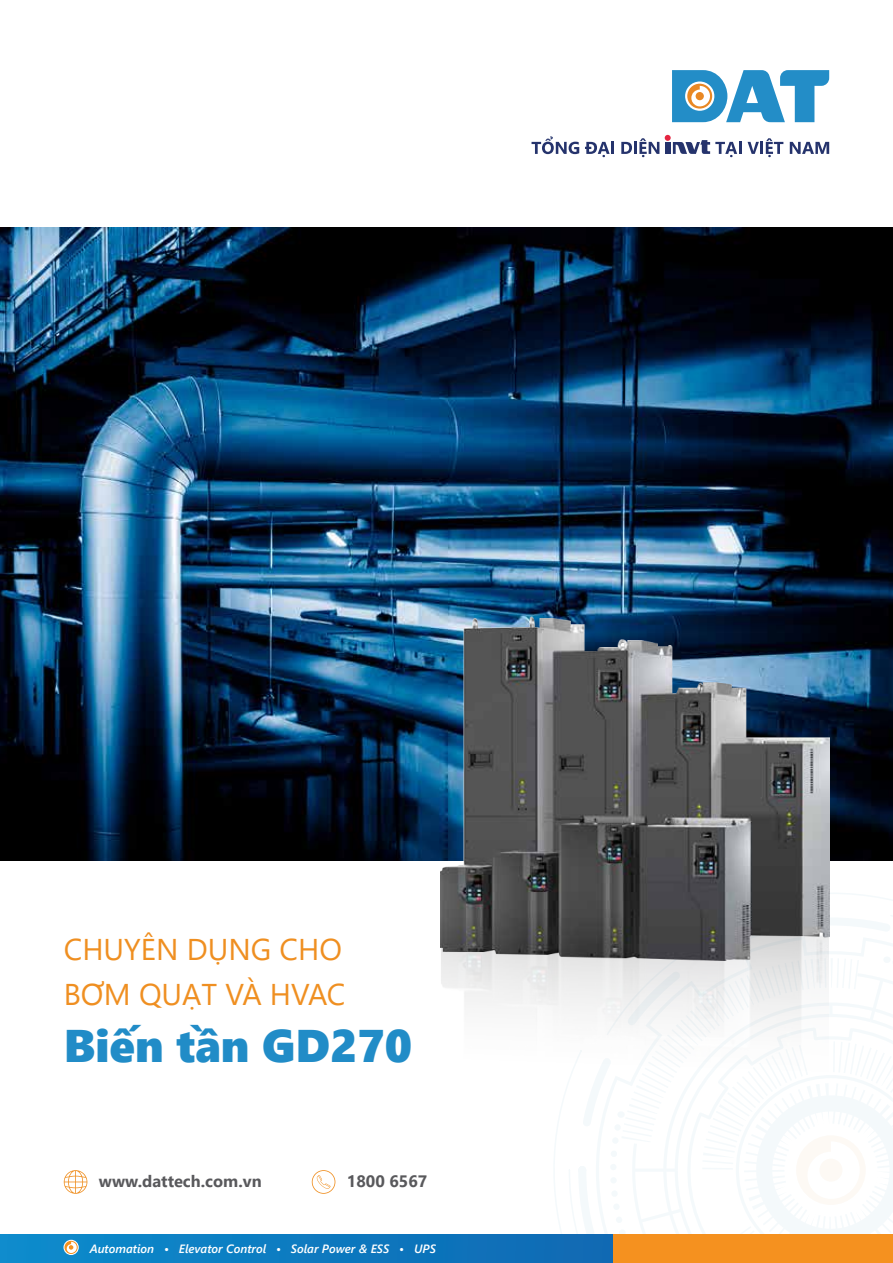
<style>
.page{position:relative;width:893px;height:1263px;background:#fff}
.page>*{position:absolute;margin:0;border:0;box-sizing:border-box;transform-origin:0 0}
.t1{font:45.75px "Segoe UI Black";color:#218cc7}
.t2{font:30px/45px "Segoe UI";color:#ef8f21}
.t3{font:700 16.5px "Segoe UI";color:#59595c}
.t4{font:italic 600 12px "Segoe UI";color:#fff}
</style>
<div class="page">
<svg style="left:672px;top:70px;width:157px;height:52px"></svg>
<svg style="left:531px;top:136px;width:48px;height:18px"></svg>
<svg style="left:585px;top:142px;width:29px;height:15px"></svg>
<svg style="left:621px;top:138px;width:38px;height:19px"></svg>
<svg style="left:748px;top:138px;width:35px;height:19px"></svg>
<svg style="left:790px;top:142px;width:39px;height:12px"></svg>
<svg style="left:665px;top:135px;width:76px;height:22px"></svg>
<img style="left:0;top:227px;width:893px;height:633px">
<svg style="left:829px;top:953px;width:64px;height:281px"></svg>
<img style="left:441px;top:961px;width:388px;height:273px">
<img style="left:440px;top:616px;width:389px;height:345px">
<svg style="left:64px;top:1170px;width:23px;height:24px"></svg>
<svg style="left:312px;top:1170px;width:23px;height:24px"></svg>
<div style="left:0;top:1234px;width:614px;height:29px;background:linear-gradient(to right,#0c8ccd,#0f69b3)"></div>
<div style="left:614px;top:1234px;width:279px;height:29px;background:#f5911f"></div>
<svg style="left:63px;top:1240px;width:16px;height:15px"></svg>
<svg style="left:65px;top:1241px;width:13px;height:13px"></svg>
<h2 class="t2" style="left:64px;top:924px;width:283px">CHUYÊN DỤNG CHO<br>BƠM QUẠT VÀ HVAC</h2>
<h1 class="t1" style="left:64px;top:1012px;width:350px">Biến tần GD270</h1>
<h3 class="t3" style="left:99px;top:1166px;width:164px">www.dattech.com.vn</h3>
<h3 class="t3" style="left:347px;top:1166px;width:82px">1800 6567</h3>
<p class="t4" style="left:90px;top:1237px;width:348px">Automation • Elevator Control • Solar Power &amp; ESS • UPS</p>
</div>
